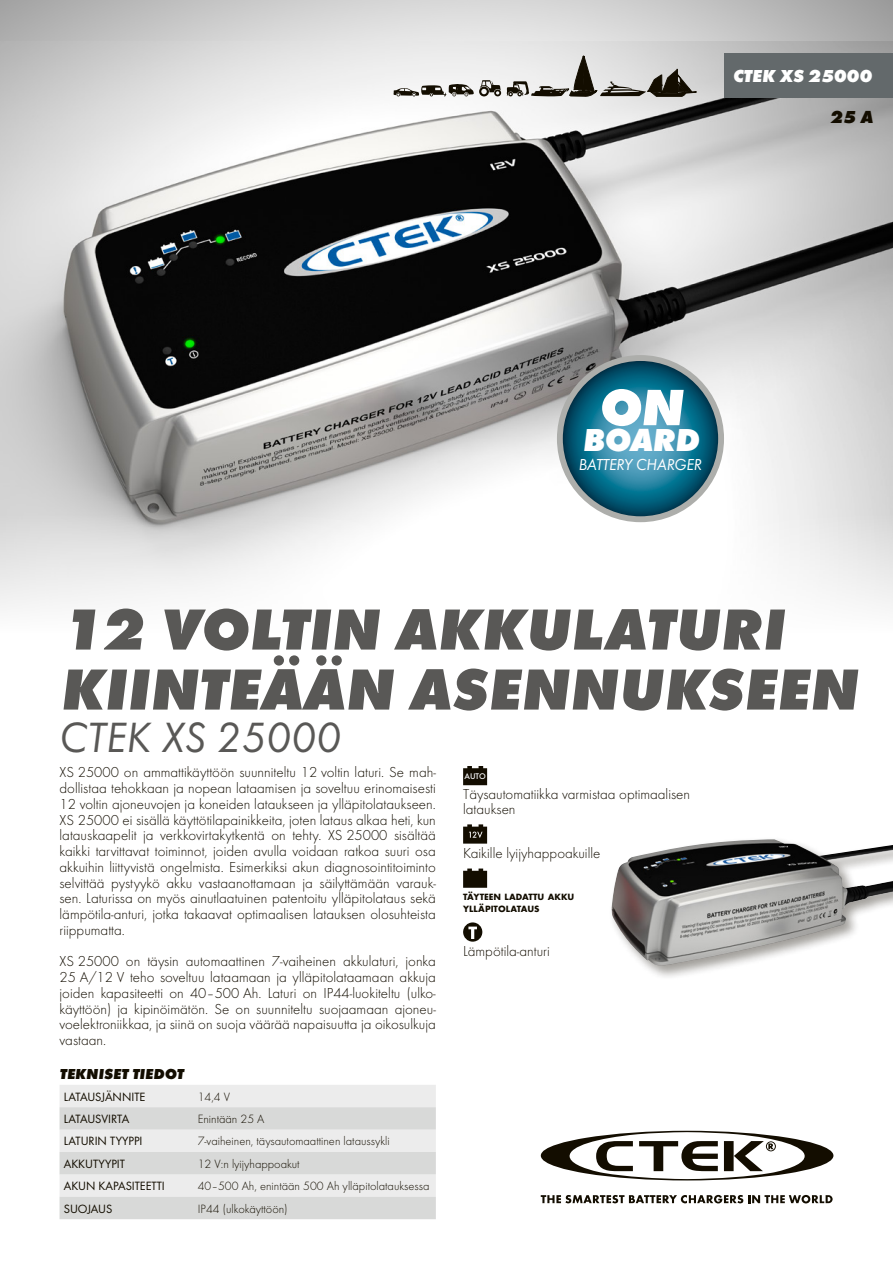
<style>
.page{position:relative;width:893px;height:1263px;background:#fff}
.page>*{position:absolute;margin:0;border:0;box-sizing:border-box;transform-origin:0 0}
.t1{font:italic 700 expanded 60px/60px "Futura";color:#595856}
.t2{font:italic 700 expanded 52.95px "Futura";color:#fff}
.t3{font:43.95px "Futura Boo Obl";color:#595856}
.t4{font:italic 700 expanded 33px "Futura";letter-spacing:-.02em;color:#fff}
.t5{font:italic 700 expanded 18px "Futura";color:#fff}
.t6{font:italic 700 expanded 18px "Futura";color:#130d00}
.t7{font:16.5px "Futura Boo Obl";letter-spacing:-.02em;color:#fff}
.t8{font:300 15px/15.8px "Futura";color:#130d00;text-align:justify}
.t9{font:italic 700 expanded 15px "Futura";color:#130d00}
.t10{font:300 12.45px "Futura";color:#130d00}
.t11{font:12.45px "Futura Boo";color:#130d00}
.t12{font:700 9.45px/12px "Futura";color:#130d00}
.t13{font:500 8.55px "Futura";color:#fff}
</style>
<div class="page">
<img style="left:0;top:42px;width:893px;height:566px">
<svg style="left:556px;top:355px;width:168px;height:167px;background:#558fa2"></svg>
<div style="left:608px;top:836px;width:285px;height:145px;background:#130d00;opacity:.4"></div>
<img style="left:611px;top:839px;width:282px;height:127px">
<div style="left:724px;top:53px;width:169px;height:45px;background:#63696b"></div>
<svg style="left:541px;top:1131px;width:292px;height:49px"></svg>
<svg style="left:541px;top:1195px;width:292px;height:8px"></svg>
<svg style="left:507px;top:56px;width:189px;height:41px;background:#afadaa"></svg>
<svg style="left:393px;top:80px;width:108px;height:16px"></svg>
<svg style="left:60px;top:1085px;width:376px;height:134px;background:#e2e2e2"></svg>
<svg style="left:463px;top:766px;width:24px;height:19px"></svg>
<svg style="left:463px;top:824px;width:24px;height:20px"></svg>
<svg style="left:463px;top:868px;width:24px;height:20px"></svg>
<svg style="left:463px;top:922px;width:19px;height:20px"></svg>
<p class="t5" style="left:733px;top:65px;width:141px">CTEK XS 25000</p>
<p class="t6" style="left:830px;top:106px;width:44px">25 A</p>
<h2 class="t2" style="left:598px;top:375px;width:86px">ON</h2>
<h3 class="t4" style="left:582px;top:420px;width:118px">BOARD</h3>
<p class="t7" style="left:579px;top:455px;width:125px">BATTERY CHARGER</p>
<h1 class="t1" style="left:60px;top:599px;width:799px">12 VOLTIN AKKULATURI<br>KIINTEÄÄN ASENNUKSEEN</h1>
<h3 class="t3" style="left:60px;top:711px;width:283px">CTEK XS 25000</h3>
<p class="t8" style="left:60px;top:764px;width:378px">XS 25000 on ammattikäyttöön suunniteltu 12 voltin laturi. Se mah&shy;dollistaa tehokkaan ja nopean lataamisen ja soveltuu erinomaisesti 12 voltin ajoneuvojen ja koneiden lataukseen ja ylläpitolataukseen.<br>XS 25000 ei sisällä käyttötilapainikkeita, joten lataus alkaa heti, kun latauskaapelit ja verkkovirtakytkentä on tehty. XS 25000 sisältää kaikki tarvittavat toiminnot, joiden avulla voidaan ratkoa suuri osa akkuihin liittyvistä ongelmista. Esimerkiksi akun diagnosointitoiminto selvittää pystyykö akku vastaanottamaan ja säilyttämään varauk&shy;sen. Laturissa on myös ainutlaatuinen patentoitu ylläpitolataus sekä lämpötila-anturi, jotka takaavat optimaalisen latauksen olosuhteista riippumatta.</p>
<p class="t8" style="left:60px;top:953px;width:378px">XS 25000 on täysin automaattinen 7-vaiheinen akkulaturi, jonka 25 A/12 V teho soveltuu lataamaan ja ylläpitolataamaan akkuja joiden kapasiteetti on 40–500 Ah. Laturi on IP44-luokiteltu (ulko&shy;käyttöön) ja kipinöimätön. Se on suunniteltu suojaamaan ajoneu&shy;voelektroniikkaa, ja siinä on suoja väärää napaisuutta ja oikosulkuja vastaan.</p>
<p class="t9" style="left:60px;top:1065px;width:126px">TEKNISET TIEDOT</p>
<p class="t11" style="left:64px;top:1089px;width:83px">LATAUSJÄNNITE</p>
<p class="t10" style="left:198px;top:1089px;width:34px">14,4 V</p>
<p class="t11" style="left:64px;top:1111px;width:67px">LATAUSVIRTA</p>
<p class="t10" style="left:198px;top:1112px;width:68px">Enintään 25 A</p>
<p class="t11" style="left:64px;top:1134px;width:80px">LATURIN TYYPPI</p>
<p class="t10" style="left:198px;top:1134px;width:194px">7-vaiheinen, täysautomaattinen lataussykli</p>
<p class="t11" style="left:64px;top:1156px;width:63px">AKKUTYYPIT</p>
<p class="t10" style="left:198px;top:1157px;width:103px">12 V:n lyijyhappoakut</p>
<p class="t11" style="left:64px;top:1179px;width:103px">AKUN KAPASITEETTI</p>
<p class="t10" style="left:198px;top:1179px;width:233px">40–500 Ah, enintään 500 Ah ylläpitolatauksessa</p>
<p class="t11" style="left:64px;top:1201px;width:50px">SUOJAUS</p>
<p class="t10" style="left:198px;top:1201px;width:91px">IP44 (ulkokäyttöön)</p>
<p class="t13" style="left:464px;top:771px;width:23px">AUTO</p>
<p class="t8" style="left:463px;top:787px;width:228px;line-height:14.2px">Täysautomatiikka varmistaa optimaalisen latauksen</p>
<p class="t8" style="left:463px;top:845px;width:139px">Kaikille lyijyhappoakuille</p>
<p class="t12" style="left:463px;top:890px;width:113px">TÄYTEEN LADATTU AKKU<br>YLLÄPITOLATAUS</p>
<p class="t8" style="left:463px;top:943px;width:88px">Lämpötila-anturi</p>
</div>
